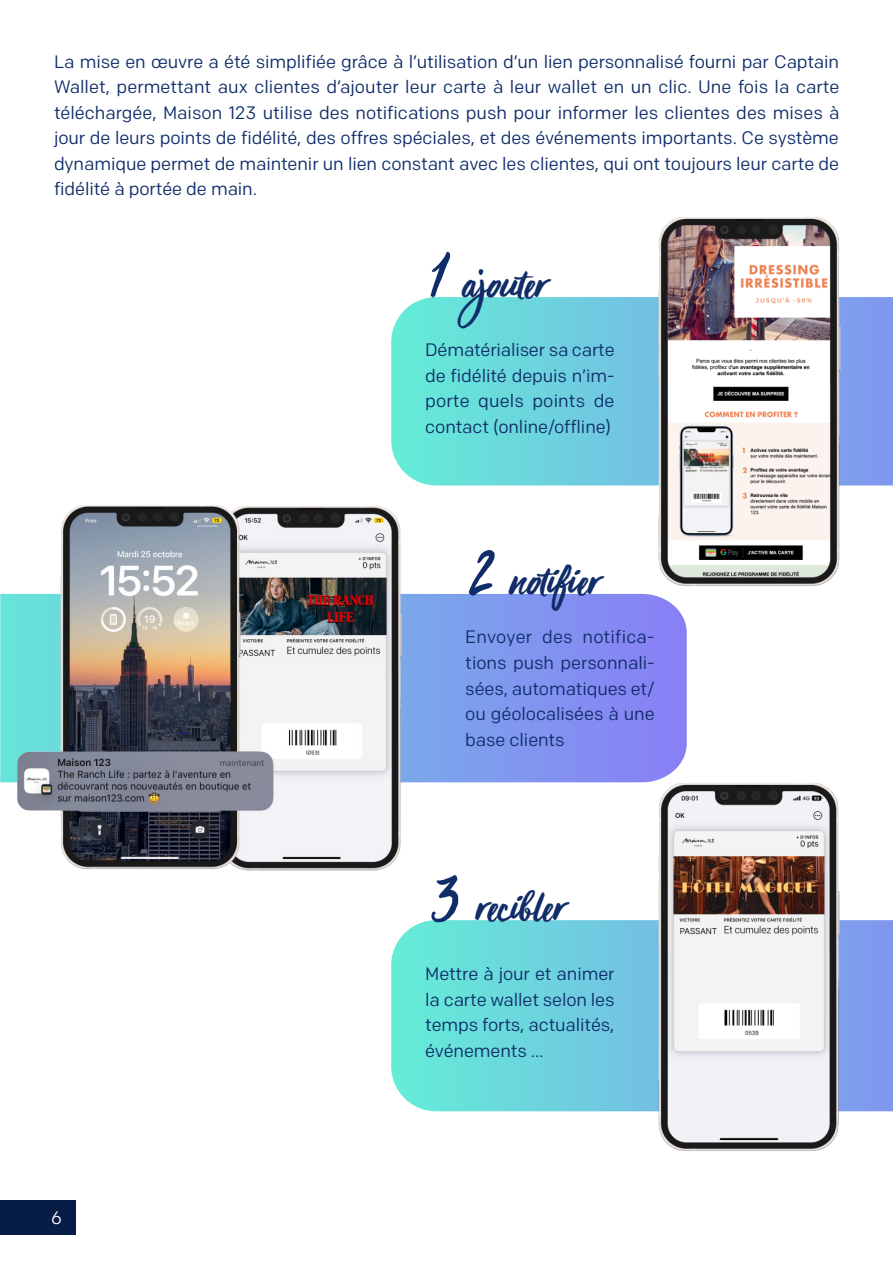
<style>
.page{position:relative;width:893px;height:1263px;background:#fff}
.page>*{position:absolute;margin:0;border:0;box-sizing:border-box;transform-origin:0 0}
.t1{font:45px "Viva Beautiful B";letter-spacing:-.005em;color:#102d69}
.t2{font:18px/25.5px "Colfax";letter-spacing:-.005em;color:#102d69;text-align:justify}
.t3{font:18px "Colfax";color:#fff}
.s1{font-size:75px}
</style>
<div class="page">
<svg style="left:391px;top:297px;width:153px;height:188px"></svg>
<img style="left:544px;top:217px;width:349px;height:369px">
<svg style="left:0;top:594px;width:687px;height:188px"></svg>
<img style="left:5px;top:505px;width:409px;height:366px">
<svg style="left:391px;top:920px;width:153px;height:191px"></svg>
<img style="left:544px;top:779px;width:349px;height:372px">
<div style="left:0;top:1200px;width:75px;height:34px;background:#071c47"></div>
<p class="t2" style="left:54px;top:48px;width:787px">La mise en œuvre a été simplifiée grâce à l’utilisation d’un lien personnalisé fourni par Captain Wallet, permettant aux clientes d’ajouter leur carte à leur wallet en un clic. Une fois la carte téléchargée, Maison 123 utilise des notifications push pour informer les clientes des mises à jour de leurs points de fidélité, des offres spéciales, et des événements importants. Ce système dynamique permet de maintenir un lien constant avec les clientes, qui ont toujours leur carte de fidélité à portée de main.</p>
<h1 class="t1" style="left:433px;top:254px;width:116px"><span class="s1">1</span> ajouter</h1>
<p class="t2" style="left:425px;top:337px;width:191px">Dématérialiser sa carte de fidélité depuis n’im&shy;porte quels points de contact (online/offline)</p>
<h1 class="t1" style="left:473px;top:551px;width:129px"><span class="s1">2</span> notifier</h1>
<p class="t2" style="left:465px;top:624px;width:191px">Envoyer des notifica&shy;tions push personnali&shy;sées, automatiques et/ ou géolocalisées à une base clients</p>
<h1 class="t1" style="left:433px;top:877px;width:134px"><span class="s1">3</span> recibler</h1>
<p class="t3" style="left:51px;top:1206px;width:12px">6</p>
<p class="t2" style="left:425px;top:961px;width:191px">Mettre à jour et animer la carte wallet selon les temps forts, actualités, événements …</p>
</div>
